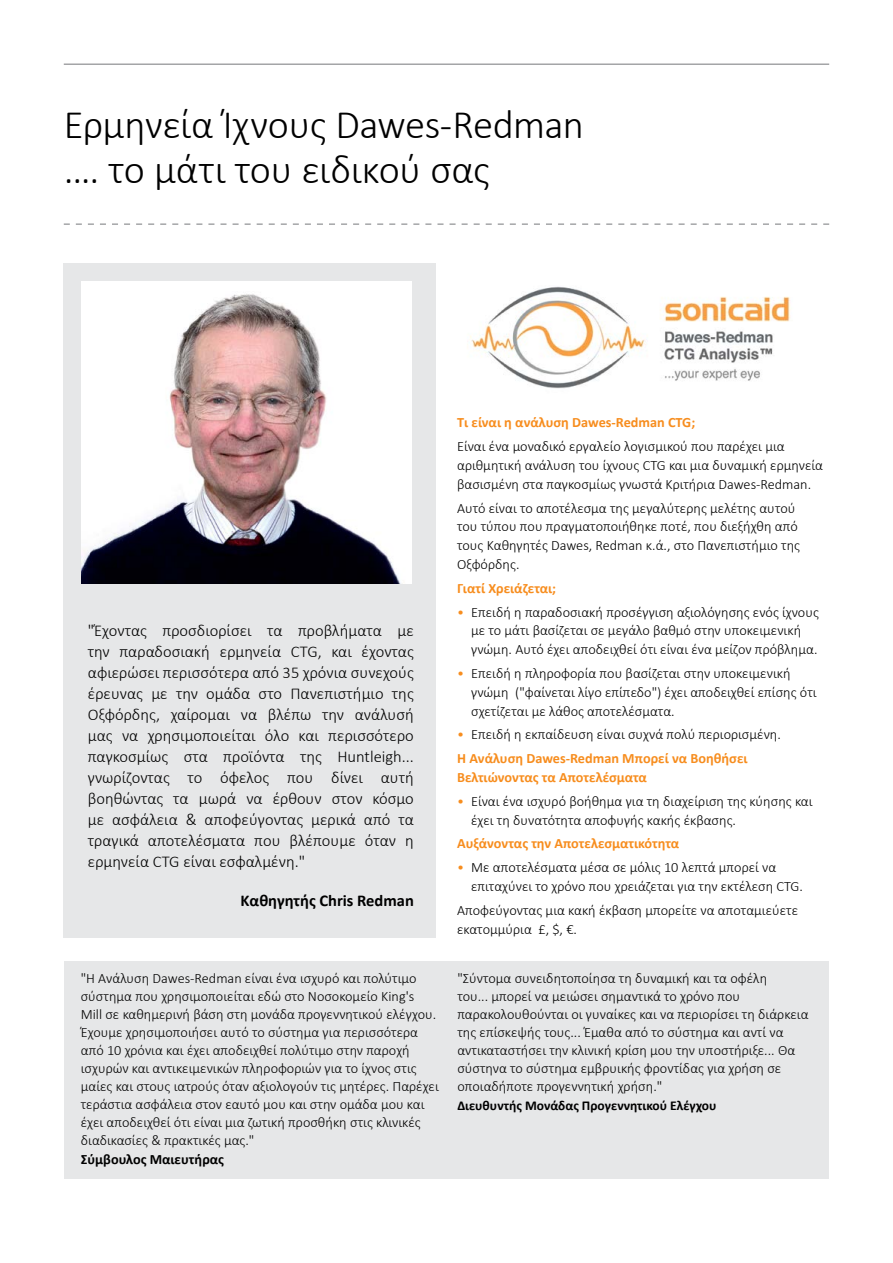
<style>
.page{position:relative;width:893px;height:1263px;background:#fff}
.page>*{position:absolute;margin:0;border:0;box-sizing:border-box;transform-origin:0 0}
.t1{font:300 40.5px/45px "Calibri";letter-spacing:-.01em;color:#000}
.t2{font:300 16.5px/21px "Calibri";color:#000;text-align:justify}
.t3{font:700 16.5px "Calibri";color:#000}
.t4{font:300 14.25px/18px "Calibri";color:#000}
.t5{font:700 14.25px "Calibri";color:#f78d1e}
.t6{font:700 14.25px "Calibri";color:#000}
.t7{font:700 13.5px "Calibri";color:#000}
.s1{color:#f78d1e}
.s2{font-weight:700;color:#f78d1e}
</style>
<div class="page">
<div style="left:65px;top:961px;width:764px;height:218px;background:#e6e7e8"></div>
<img style="left:470px;top:286px;width:320px;height:103px">
<div style="left:63px;top:263px;width:373px;height:675px;background:#e6e7e8"></div>
<hr style="left:64px;top:64px;width:765px;height:1px;background:#77787b">
<svg style="left:64px;top:224px;width:765px;height:1px"></svg>
<img style="left:81px;top:281px;width:331px;height:303px">
<h1 class="t1" style="left:64px;top:100px;width:522px">Ερμηνεία Ίχνους Dawes-Redman .... το μάτι του ειδικού σας</h1>
<p class="t2" style="left:88px;top:619px;width:328px">"Έχοντας προσδιορίσει τα προβλήματα με την παραδοσιακή ερμηνεία CTG, και έχοντας αφιερώσει περισσότερα από 35 χρόνια συνεχούς έρευνας με την ομάδα στο Πανεπιστήμιο της Οξφόρδης, χαίρομαι να βλέπω την ανάλυσή μας να χρησιμοποιείται όλο και περισσότερο παγκοσμίως στα προϊόντα της Huntleigh... γνωρίζοντας το όφελος που δίνει αυτή βοηθώντας τα μωρά να έρθουν στον κόσμο με ασφάλεια &amp; αποφεύγοντας μερικά από τα τραγικά αποτελέσματα που βλέπουμε όταν η ερμηνεία CTG είναι εσφαλμένη."</p>
<p class="t3" style="left:241px;top:890px;width:175px">Καθηγητής Chris Redman</p>
<p class="t4" style="left:81px;top:968px;width:360px">"Η Ανάλυση Dawes-Redman είναι ένα ισχυρό και πολύτιμο σύστημα που χρησιμοποιείται εδώ στο Νοσοκομείο King's Mill σε καθημερινή βάση στη μονάδα προγεννητικού ελέγχου.<br>Έχουμε χρησιμοποιήσει αυτό το σύστημα για περισσότερα από 10 χρόνια και έχει αποδειχθεί πολύτιμο στην παροχή ισχυρών και αντικειμενικών πληροφοριών για το ίχνος στις μαίες και στους ιατρούς όταν αξιολογούν τις μητέρες. Παρέχει τεράστια ασφάλεια στον εαυτό μου και στην ομάδα μου και έχει αποδειχθεί ότι είναι μια ζωτική προσθήκη στις κλινικές διαδικασίες &amp; πρακτικές μας."</p>
<p class="t6" style="left:81px;top:1150px;width:145px">Σύμβουλος Μαιευτήρας</p>
<p class="t5" style="left:457px;top:414px;width:240px">Τι είναι η ανάλυση Dawes-Redman CTG;</p>
<p class="t4" style="left:457px;top:436px;width:368px;line-height:18.8px">Είναι ένα μοναδικό εργαλείο λογισμικού που παρέχει μια αριθμητική ανάλυση του ίχνους CTG και μια δυναμική ερμηνεία βασισμένη στα παγκοσμίως γνωστά Κριτήρια Dawes-Redman.</p>
<p class="t4" style="left:457px;top:498px;width:344px;line-height:18.8px">Αυτό είναι το αποτέλεσμα της μεγαλύτερης μελέτης αυτού του τύπου που πραγματοποιήθηκε ποτέ, που διεξήχθη από τους Καθηγητές Dawes, Redman κ.ά., στο Πανεπιστήμιο της Οξφόρδης.</p>
<p class="t5" style="left:457px;top:579px;width:101px">Γιατί Χρειάζεται;</p>
<p class="t4" style="left:471px;top:602px;width:349px;line-height:18.8px;text-indent:-14px"><span class="s1">•</span> Επειδή η παραδοσιακή προσέγγιση αξιολόγησης ενός ίχνους με το μάτι βασίζεται σε μεγάλο βαθμό στην υποκειμενική γνώμη. Αυτό έχει αποδειχθεί ότι είναι ένα μείζον πρόβλημα.</p>
<p class="t4" style="left:471px;top:663px;width:347px;line-height:18.8px;text-indent:-14px"><span class="s1">•</span> Επειδή η πληροφορία που βασίζεται στην υποκειμενική γνώμη ("φαίνεται λίγο επίπεδο") έχει αποδειχθεί επίσης ότι σχετίζεται με λάθος αποτελέσματα.</p>
<p class="t4" style="left:457px;top:722px;width:325px;line-height:23.9px"><span class="s1">•</span> Επειδή η εκπαίδευση είναι συχνά πολύ περιορισμένη.<br><span class="s2">Η Ανάλυση Dawes-Redman Μπορεί να Βοηθήσει</span></p>
<p class="t5" style="left:457px;top:768px;width:191px">Βελτιώνοντας τα Αποτελέσματα</p>
<p class="t4" style="left:471px;top:791px;width:343px;line-height:18.8px;text-indent:-14px"><span class="s1">•</span> Είναι ένα ισχυρό βοήθημα για τη διαχείριση της κύησης και έχει τη δυνατότητα αποφυγής κακής έκβασης.</p>
<p class="t5" style="left:457px;top:835px;width:224px">Αυξάνοντας την Αποτελεσματικότητα</p>
<p class="t4" style="left:471px;top:857px;width:333px;line-height:18.8px;text-indent:-14px"><span class="s1">•</span> Με αποτελέσματα μέσα σε μόλις 10 λεπτά μπορεί να επιταχύνει το χρόνο που χρειάζεται για την εκτέλεση CTG.</p>
<p class="t4" style="left:457px;top:900px;width:343px;line-height:18.8px">Αποφεύγοντας μια κακή έκβαση μπορείτε να αποταμιεύετε εκατομμύρια £, $, €.</p>
<p class="t4" style="left:457px;top:968px;width:353px">"Σύντομα συνειδητοποίησα τη δυναμική και τα οφέλη<br>του... μπορεί να μειώσει σημαντικά το χρόνο που παρακολουθούνται οι γυναίκες και να περιορίσει τη διάρκεια της επίσκεψής τους... Έμαθα από το σύστημα και αντί να αντικαταστήσει την κλινική κρίση μου την υποστήριξε... Θα σύστηνα το σύστημα εμβρυικής φροντίδας για χρήση σε οποιαδήποτε προγεννητική χρήση."</p>
<p class="t7" style="left:457px;top:1097px;width:261px">Διευθυντής Μονάδας Προγεννητικού Ελέγχου</p>
</div>
